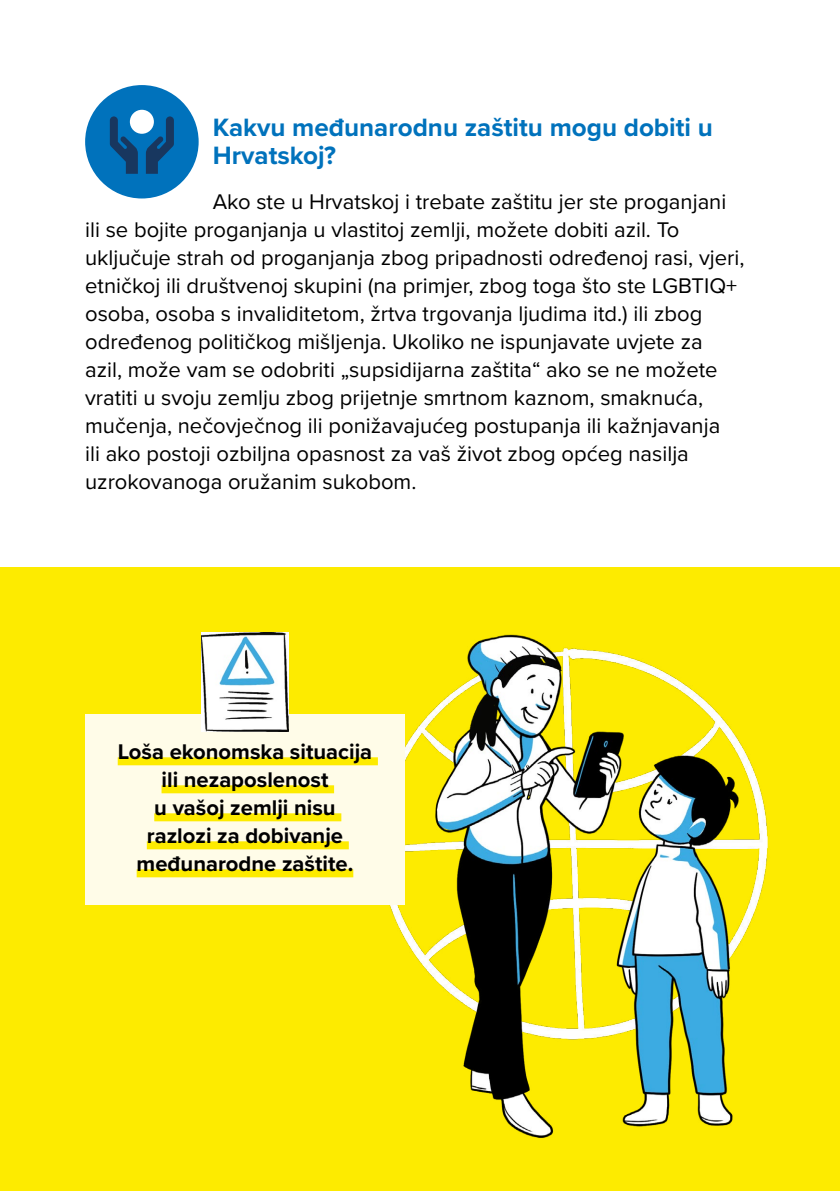
<style>
.page{position:relative;width:840px;height:1191px;background:#fff}
.page>*{position:absolute;margin:0;border:0;box-sizing:border-box;transform-origin:0 0}
.t1{font:700 26px/28px "Proxima Nova";color:#0072bc}
.t2{font:22px/28px "Proxima Nova";color:#000}
.t3{font:700 22px/28px "Proxima Nova";color:#000;text-align:center}
</style>
<div class="page">
<div style="left:0;top:567px;width:839px;height:624px;background:#fdeb00"></div>
<div style="left:85px;top:85px;width:113px;height:113px;background:#0072bc;border-radius:50%"></div>
<svg style="left:146px;top:116px;width:28px;height:58px"></svg>
<svg style="left:110px;top:116px;width:28px;height:58px"></svg>
<div style="left:130px;top:110px;width:24px;height:24px;background:#fff;border-radius:50%"></div>
<img style="left:376px;top:634px;width:392px;height:504px">
<div style="left:85px;top:714px;width:319px;height:190px;background:#fffce8"></div>
<div style="left:118px;top:757px;width:259px;height:8px;background:#fdeb00"></div>
<div style="left:161px;top:785px;width:173px;height:8px;background:#fdeb00"></div>
<div style="left:154px;top:813px;width:187px;height:8px;background:#fdeb00"></div>
<div style="left:147px;top:841px;width:201px;height:8px;background:#fdeb00"></div>
<div style="left:137px;top:869px;width:216px;height:8px;background:#fdeb00"></div>
<img style="left:201px;top:632px;width:87px;height:99px">
<p class="t1" style="left:213px;top:113px;width:501px">Kakvu međunarodnu zaštitu mogu dobiti u<br>Hrvatskoj?</p>
<p class="t2" style="left:85px;top:187px;width:660px;text-indent:128px">Ako ste u Hrvatskoj i trebate zaštitu jer ste proganjani ili se bojite proganjanja u vlastitoj zemlji, možete dobiti azil. To uključuje strah od proganjanja zbog pripadnosti određenoj rasi, vjeri, etničkoj ili društvenoj skupini (na primjer, zbog toga što ste LGBTIQ+ osoba, osoba s invaliditetom, žrtva trgovanja ljudima itd.) ili zbog određenog političkog mišljenja. Ukoliko ne ispunjavate uvjete za azil, može vam se odobriti „supsidijarna zaštita“ ako se ne možete vratiti u svoju zemlju zbog prijetnje smrtnom kaznom, smaknuća, mučenja, nečovječnog ili ponižavajućeg postupanja ili kažnjavanja<br>ili ako postoji ozbiljna opasnost za vaš život zbog općeg nasilja uzrokovanoga oružanim sukobom.</p>
<p class="t3" style="left:118px;top:737px;width:256px">Loša ekonomska situacija ili nezaposlenost<br>u vašoj zemlji nisu<br>razlozi za dobivanje međunarodne zaštite.</p>
</div>
